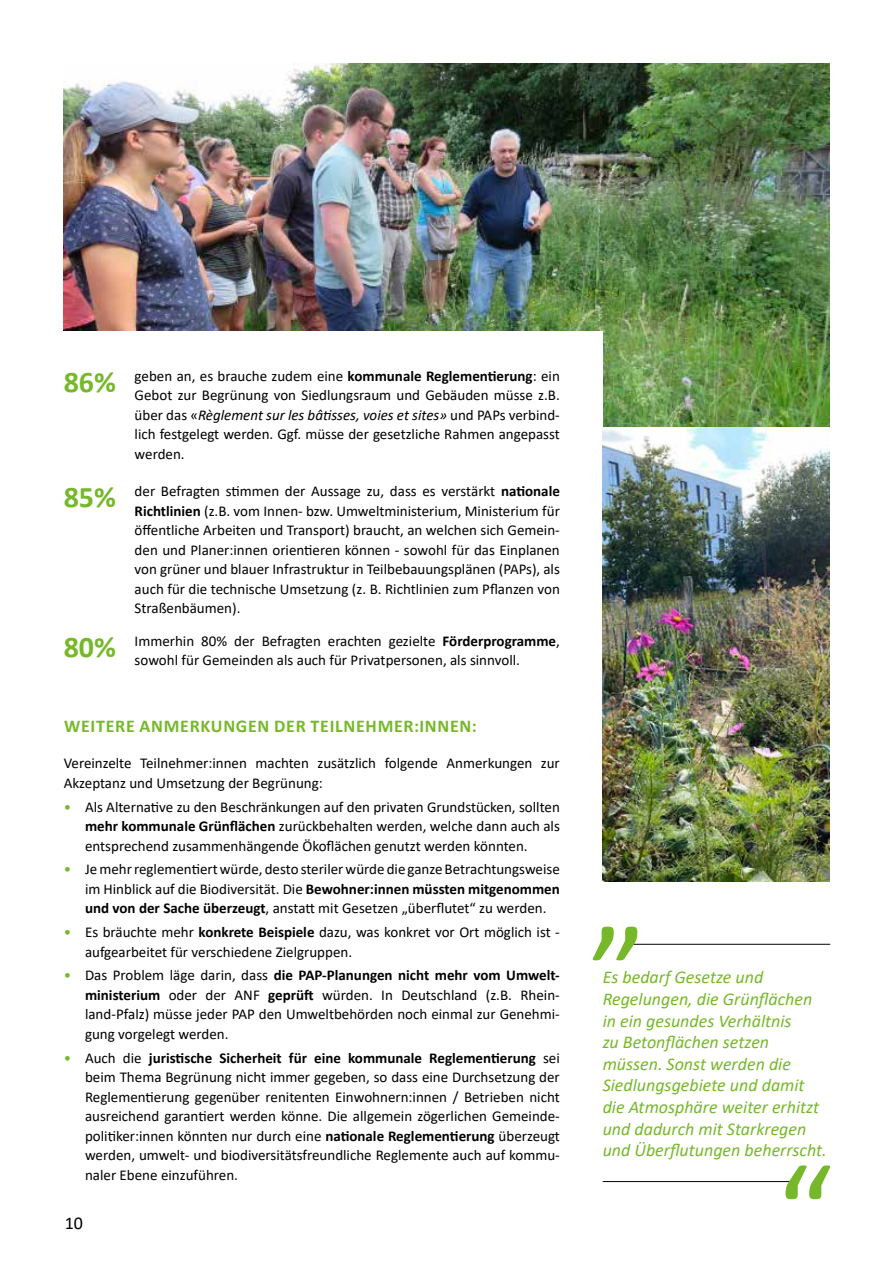
<style>
.page{position:relative;width:893px;height:1263px;background:#fff}
.page>*{position:absolute;margin:0;border:0;box-sizing:border-box;transform-origin:0 0}
.t1{font:700 30px "Calibri";color:#76b82a}
.t2{font:italic 18px/21.6px "Calibri";color:#76b82a}
.t3{font:700 18px "Calibri";letter-spacing:.04em;color:#76b82a}
.t4{font:18px "Calibri";color:#000}
.t5{font:15px/19.5px "Calibri";color:#000;text-align:justify}
.s1{font-weight:700}
.s2{font-style:italic}
.s3{color:#76b82a}
</style>
<div class="page">
<img style="left:64px;top:64px;width:765px;height:363px">
<div style="left:0;top:331px;width:602px;height:166px;background:#fff"></div>
<img style="left:602px;top:427px;width:227px;height:455px">
<hr style="left:630px;top:944px;width:200px;height:1px;background:#000">
<svg style="left:593px;top:927px;width:44px;height:33px"></svg>
<hr style="left:603px;top:1181px;width:191px;height:1px;background:#000">
<svg style="left:786px;top:1165px;width:44px;height:34px"></svg>
<h1 class="t1" style="left:64px;top:361px;width:54px">86%</h1>
<h1 class="t1" style="left:64px;top:476px;width:54px">85%</h1>
<h1 class="t1" style="left:64px;top:626px;width:54px">80%</h1>
<p class="t5" style="left:135px;top:365px;width:427px">geben an, es brauche zudem eine <span class="s1">kommunale Reglementierung</span>: ein Gebot zur Begrünung von Siedlungsraum und Gebäuden müsse z.B. über das «<span class="s2">Règlement sur les bâtisses, voies et sites»</span> und PAPs verbind&shy;lich festgelegt werden. Ggf. müsse der gesetzliche Rahmen angepasst werden.</p>
<p class="t5" style="left:135px;top:481px;width:427px">der Befragten stimmen der Aussage zu, dass es verstärkt <span class="s1">nationale Richtlinien</span> (z.B. vom Innen- bzw. Umweltministerium, Ministerium für öffentliche Arbeiten und Transport) braucht, an welchen sich Gemein&shy;den und Planer:innen orientieren können - sowohl für das Einplanen von grüner und blauer Infrastruktur in Teilbebauungsplänen (PAPs), als auch für die technische Umsetzung (z. B. Richtlinien zum Pflanzen von Straßenbäumen).</p>
<p class="t5" style="left:135px;top:630px;width:427px">Immerhin 80% der Befragten erachten gezielte <span class="s1">Förderprogramme</span>, sowohl für Gemeinden als auch für Privatpersonen, als sinnvoll.</p>
<p class="t3" style="left:64px;top:713px;width:414px">WEITERE ANMERKUNGEN DER TEILNEHMER:INNEN:</p>
<p class="t5" style="left:64px;top:753px;width:498px">Vereinzelte Teilnehmer:innen machten zusätzlich folgende Anmerkungen zur<br>Akzeptanz und Umsetzung der Begrünung:</p>
<p class="t5" style="left:85px;top:796px;width:476px;text-indent:-21px"><span class="s3">•</span> Als Alternative zu den Beschränkungen auf den privaten Grundstücken, sollten <span class="s1">mehr kommunale Grünflächen</span> zurückbehalten werden, welche dann auch als entsprechend zusammenhängende Ökoflächen genutzt werden könnten.</p>
<p class="t5" style="left:85px;top:859px;width:476px;text-indent:-21px"><span class="s3">•</span> Je mehr reglementiert würde, desto steriler würde die ganze Betrachtungsweise im Hinblick auf die Biodiversität. Die <span class="s1">Bewohner:innen müssten mitgenommen und von der Sache überzeugt</span>, anstatt mit Gesetzen „überflutet“ zu werden.</p>
<p class="t5" style="left:85px;top:922px;width:476px;text-indent:-21px"><span class="s3">•</span> Es bräuchte mehr <span class="s1">konkrete Beispiele</span> dazu, was konkret vor Ort möglich ist - aufgearbeitet für verschiedene Zielgruppen.</p>
<p class="t5" style="left:85px;top:965px;width:476px;text-indent:-21px"><span class="s3">•</span> Das Problem läge darin, dass <span class="s1">die PAP-Planungen nicht mehr vom Umwelt&shy;ministerium</span> oder der ANF <span class="s1">geprüft</span> würden. In Deutschland (z.B. Rhein&shy;land-Pfalz) müsse jeder PAP den Umweltbehörden noch einmal zur Genehmi&shy;gung vorgelegt werden.</p>
<p class="t5" style="left:85px;top:1047px;width:476px;text-indent:-21px"><span class="s3">•</span> Auch die <span class="s1">juristische Sicherheit für eine kommunale Reglementierung</span> sei beim Thema Begrünung nicht immer gegeben, so dass eine Durchsetzung der Reglementierung gegenüber renitenten Einwohnern:innen / Betrieben nicht ausreichend garantiert werden könne. Die allgemein zögerlichen Gemeinde&shy;politiker:innen könnten nur durch eine <span class="s1">nationale Reglementierung</span> überzeugt werden, umwelt- und biodiversitätsfreundliche Reglemente auch auf kommu&shy;naler Ebene einzuführen.</p>
<p class="t4" style="left:65px;top:1211px;width:20px">10</p>
<p class="t2" style="left:603px;top:966px;width:226px">Es bedarf Gesetze und<br>Regelungen, die Grünflächen in ein gesundes Verhältnis<br>zu Betonflächen setzen müssen. Sonst werden die<br>Siedlungsgebiete und damit die Atmosphäre weiter erhitzt und dadurch mit Starkregen und Überflutungen beherrscht.</p>
</div>
